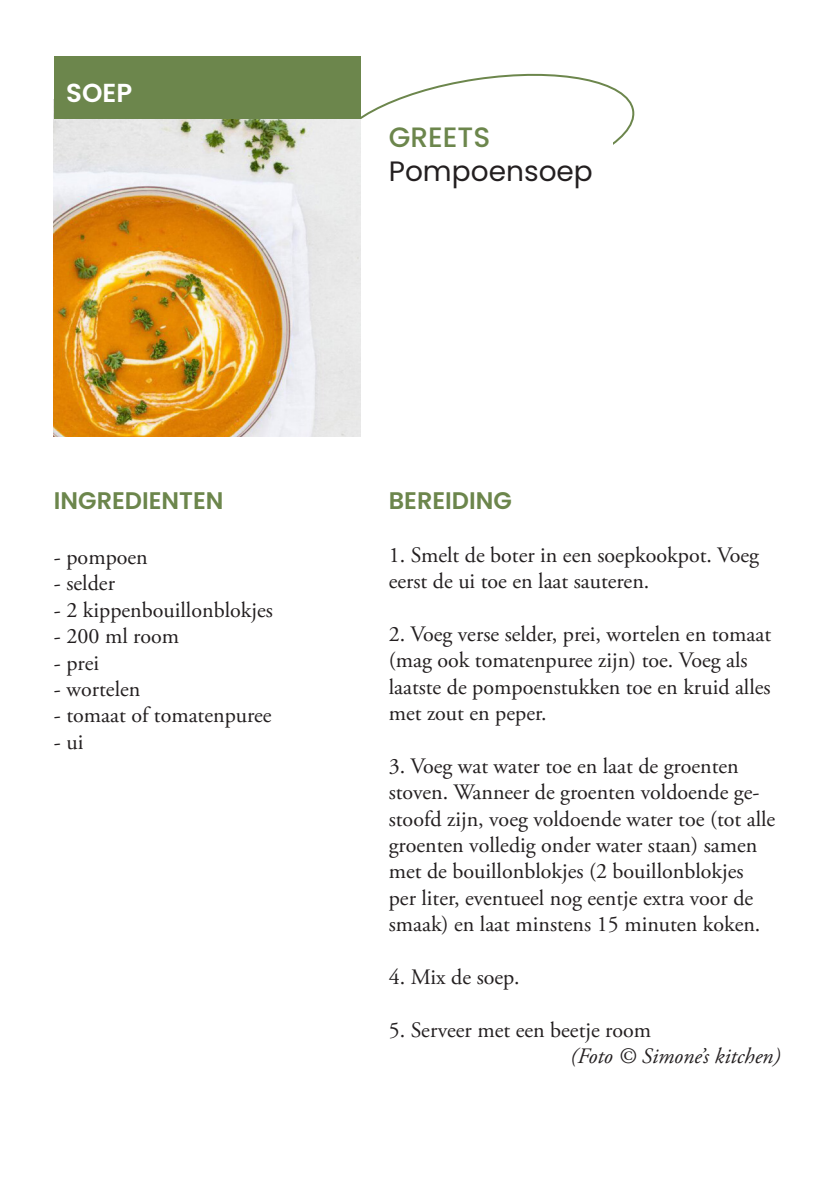
<style>
.page{position:relative;width:840px;height:1191px;background:#fff}
.page>*{position:absolute;margin:0;border:0;box-sizing:border-box;transform-origin:0 0}
.recept{font:28px "Poppins";color:#231f20}
.recept-2{font:500 28px "Poppins";color:#6c864c}
.t1{font:600 26px "Poppins";color:#fff}
.ondertitel{font:600 24px "Poppins";color:#6c864c}
.body{font:22px/26.4px "Adobe Garamond Pro";color:#231f20}
.body-2{font:italic 22px "Adobe Garamond Pro";color:#231f20}
</style>
<div class="page">
<svg style="left:360px;top:67px;width:275px;height:78px"></svg>
<div style="left:334px;top:139px;width:278px;height:79px;background:#fff"></div>
<img style="left:54px;top:119px;width:306px;height:318px">
<div style="left:54px;top:57px;width:306px;height:62px;background:#6c864c"></div>
<p class="t1" style="left:66px;top:77px;width:67px">SOEP</p>
<p class="recept-2" style="left:388px;top:121px;width:103px">GREETS</p>
<p class="recept" style="left:388px;top:155px;width:205px">Pompoensoep</p>
<p class="ondertitel" style="left:54px;top:486px;width:171px">INGREDIENTEN</p>
<p class="body" style="left:54px;top:544px;width:95px">- pompoen</p>
<p class="body" style="left:54px;top:571px;width:63px">- selder</p>
<p class="body" style="left:54px;top:597px;width:220px">- 2 kippenbouillonblokjes</p>
<p class="body" style="left:54px;top:624px;width:127px">- 200 ml room</p>
<p class="body" style="left:54px;top:650px;width:47px">- prei</p>
<p class="body" style="left:54px;top:676px;width:88px">- wortelen</p>
<p class="body" style="left:54px;top:703px;width:219px">- tomaat of tomatenpuree</p>
<p class="body" style="left:54px;top:729px;width:31px">- ui</p>
<p class="ondertitel" style="left:388px;top:486px;width:124px">BEREIDING</p>
<p class="body" style="left:388px;top:542px;width:371px">1. Smelt de boter in een soepkookpot. Voeg eerst de ui toe en laat sauteren.</p>
<p class="body" style="left:388px;top:621px;width:383px">2. Voeg verse selder, prei, wortelen en tomaat (mag ook tomatenpuree zijn) toe. Voeg als laatste de pompoenstukken toe en kruid alles met zout en peper.</p>
<p class="body" style="left:388px;top:753px;width:388px">3. Voeg wat water toe en laat de groenten stoven. Wanneer de groenten voldoende ge&shy;stoofd zijn, voeg voldoende water toe (tot alle groenten volledig onder water staan) samen met de bouillonblokjes (2 bouillonblokjes per liter, eventueel nog eentje extra voor de smaak) en laat minstens 15 minuten koken.</p>
<p class="body" style="left:388px;top:964px;width:132px">4. Mix de soep.</p>
<p class="body" style="left:388px;top:1017px;width:264px">5. Serveer met een beetje room</p>
<p class="body-2" style="left:570px;top:1043px;width:211px">(Foto © Simone’s kitchen)</p>
</div>
